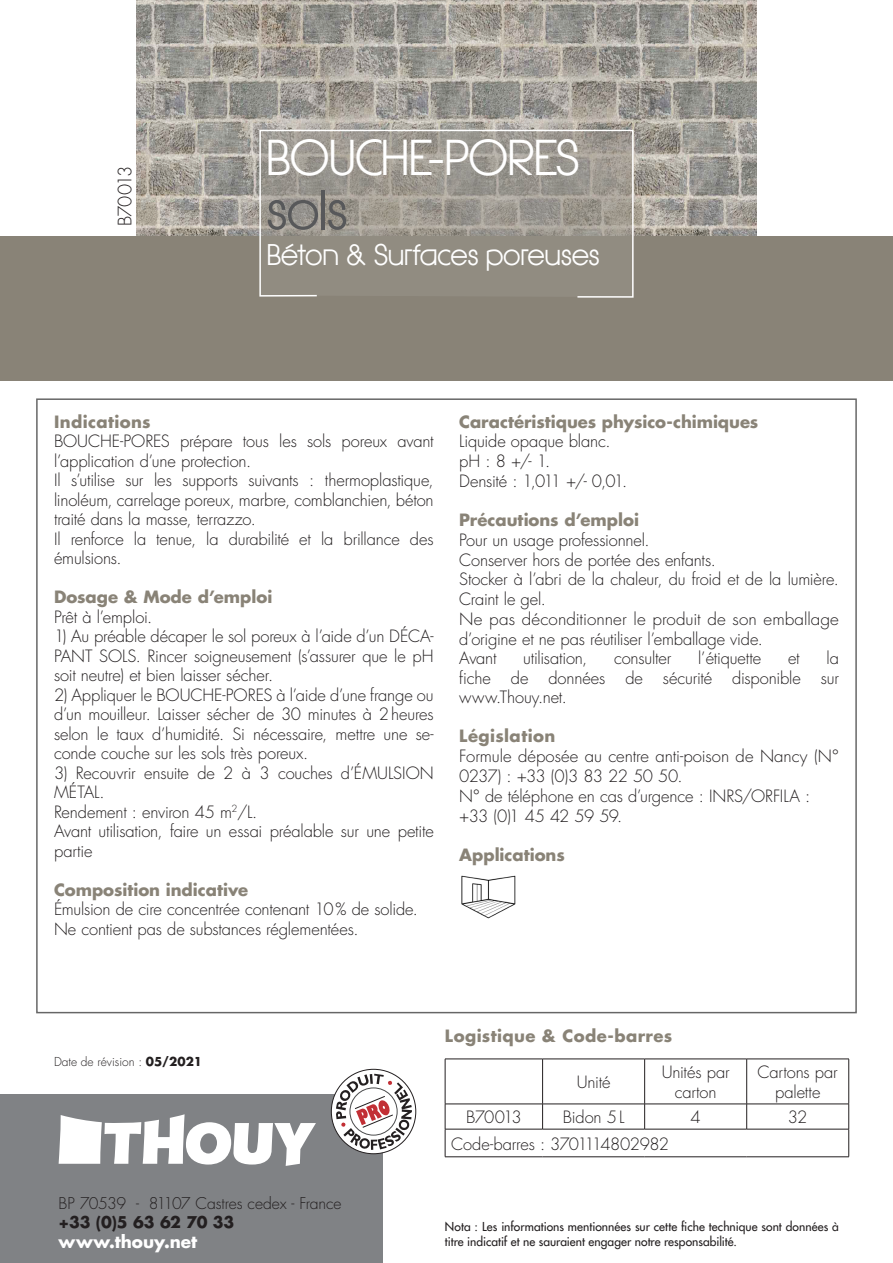
<style>
.page{position:relative;width:893px;height:1263px;background:#fff}
.page>*{position:absolute;margin:0;border:0;box-sizing:border-box;transform-origin:0 0}
.t1{font:700 54px "Hasteristico";color:#57585a}
.t2{font:700 48px "Hasteristico";letter-spacing:.01em;color:#fff}
.t3{font:700 28.5px "Hasteristico";letter-spacing:.005em;color:#fff}
.t4{font:300 18px "Futura LT";letter-spacing:-.05em;color:#231f20}
.t5{font:700 16.8px "Futura LT";color:#fff}
.nouv_texte_courant{font:300 16.5px/19.5px "Futura LT";letter-spacing:-.005em;color:#231f20}
.nouv_texte_courant-2{font:700 16.5px "Futura LT";color:#898377}
.nouv_texte_courant-3{font:300 16.5px/19.8px "Futura LT";letter-spacing:-.005em;color:#231f20;scale:1.04 1}
.nouv_texte_courant-4{font:300 16.5px "Futura LT";letter-spacing:-.025em;color:#231f20}
.nouv_texte_courant-5{font:700 16.5px "Futura LT";letter-spacing:.025em;color:#898377}
.t6{font:300 15.75px "Futura LT";letter-spacing:-.015em;color:#231f20}
.t7{font:700 15.75px "Futura LT";letter-spacing:-.01em;color:#231f20}
.précausion_d_emploi{font:12px/14.4px "Futura LT";letter-spacing:.005em;color:#231f20}
.t8{font:300 12px "Futura LT";color:#231f20}
.s1{font-weight:700}
</style>
<div class="page">
<div style="left:0;top:1095px;width:382px;height:168px;background:#808285"></div>
<svg style="left:331px;top:1069px;width:85px;height:85px"></svg>
<svg style="left:336px;top:1074px;width:76px;height:76px"></svg>
<svg style="left:59px;top:1114px;width:257px;height:52px"></svg>
<hr style="left:445px;top:1059px;width:98px;height:1px;background:#231f20">
<hr style="left:445px;top:1059px;width:1px;height:45px;background:#231f20">
<hr style="left:543px;top:1059px;width:102px;height:1px;background:#231f20">
<hr style="left:542px;top:1059px;width:1px;height:45px;background:#231f20">
<hr style="left:645px;top:1059px;width:102px;height:1px;background:#231f20">
<hr style="left:644px;top:1059px;width:1px;height:45px;background:#231f20">
<hr style="left:747px;top:1059px;width:102px;height:1px;background:#231f20">
<hr style="left:746px;top:1059px;width:1px;height:45px;background:#231f20">
<hr style="left:848px;top:1059px;width:1px;height:45px;background:#231f20">
<hr style="left:445px;top:1104px;width:98px;height:1px;background:#231f20">
<hr style="left:543px;top:1104px;width:102px;height:1px;background:#231f20">
<svg style="left:542px;top:1104px;width:1px;height:25px"></svg>
<hr style="left:645px;top:1104px;width:102px;height:1px;background:#231f20">
<svg style="left:644px;top:1104px;width:1px;height:25px"></svg>
<hr style="left:747px;top:1104px;width:102px;height:1px;background:#231f20">
<svg style="left:746px;top:1104px;width:1px;height:25px"></svg>
<hr style="left:445px;top:1129px;width:98px;height:1px;background:#231f20">
<svg style="left:445px;top:1104px;width:1px;height:52px"></svg>
<hr style="left:543px;top:1129px;width:102px;height:1px;background:#231f20">
<hr style="left:645px;top:1129px;width:102px;height:1px;background:#231f20">
<hr style="left:747px;top:1129px;width:102px;height:1px;background:#231f20">
<svg style="left:848px;top:1104px;width:1px;height:52px"></svg>
<hr style="left:445px;top:1156px;width:98px;height:1px;background:#231f20">
<hr style="left:543px;top:1156px;width:102px;height:1px;background:#231f20">
<hr style="left:645px;top:1156px;width:102px;height:1px;background:#231f20">
<hr style="left:747px;top:1156px;width:102px;height:1px;background:#231f20">
<img style="left:461px;top:875px;width:55px;height:43px">
<img style="left:136px;top:0;width:621px;height:236px">
<div style="left:0;top:236px;width:893px;height:145px;background:#898377"></div>
<svg style="left:259px;top:129px;width:375px;height:169px"></svg>
<p class="t4" style="left:114px;top:226px;width:62px;rotate:-90deg">B70013</p>
<p class="t2" style="left:267px;top:130px;width:314px">BOUCHE-PORES</p>
<p class="t1" style="left:267px;top:178px;width:82px">sols</p>
<p class="t3" style="left:267px;top:238px;width:334px">Béton &amp; Surfaces poreuses</p>
<p class="nouv_texte_courant-5" style="left:54px;top:410px;width:98px">Indications</p>
<p class="nouv_texte_courant" style="left:54px;top:432px;width:381px">BOUCHE-PORES prépare tous les sols poreux avant l’application d’une protection.</p>
<p class="nouv_texte_courant" style="left:54px;top:471px;width:381px;text-align:justify">Il s’utilise sur les supports suivants : thermoplastique, linoléum, carrelage poreux, marbre, comblanchien, béton traité dans la masse, terrazzo.</p>
<p class="nouv_texte_courant" style="left:54px;top:529px;width:381px">Il renforce la tenue, la durabilité et la brillance des émulsions.</p>
<p class="nouv_texte_courant-2" style="left:54px;top:586px;width:220px">Dosage &amp; Mode d’emploi</p>
<p class="nouv_texte_courant" style="left:54px;top:607px;width:100px">Prêt à l’emploi.</p>
<p class="nouv_texte_courant" style="left:54px;top:627px;width:381px;text-align:justify">1) Au préable décaper le sol poreux à l’aide d’un DÉCA-PANT SOLS. Rincer soigneusement (s’assurer que le pH soit neutre) et bien laisser sécher.</p>
<p class="nouv_texte_courant" style="left:54px;top:685px;width:381px;text-align:justify">2) Appliquer le BOUCHE-PORES à l’aide d’une frange ou d’un mouilleur. Laisser sécher de 30 minutes à 2heures selon le taux d’humidité. Si nécessaire, mettre une se&shy;conde couche sur les sols très poreux.</p>
<p class="nouv_texte_courant" style="left:54px;top:763px;width:381px">3) Recouvrir ensuite de 2 à 3 couches d’ÉMULSION<br>MÉTAL.</p>
<p class="nouv_texte_courant" style="left:54px;top:802px;width:205px">Rendement : environ 45 m<sup>2</sup>/L.</p>
<p class="nouv_texte_courant" style="left:54px;top:822px;width:381px">Avant utilisation, faire un essai préalable sur une petite partie</p>
<p class="nouv_texte_courant-2" style="left:54px;top:878px;width:196px">Composition indicative</p>
<p class="nouv_texte_courant" style="left:54px;top:900px;width:365px">Émulsion de cire concentrée contenant 10% de solide.</p>
<p class="nouv_texte_courant" style="left:54px;top:920px;width:306px">Ne contient pas de substances réglementées.</p>
<p class="nouv_texte_courant-2" style="left:459px;top:410px;width:301px">Caractéristiques physico-chimiques</p>
<p class="nouv_texte_courant" style="left:459px;top:432px;width:153px">Liquide opaque blanc.</p>
<p class="nouv_texte_courant" style="left:459px;top:452px;width:93px">pH : 8 +/- 1.</p>
<p class="nouv_texte_courant-4" style="left:459px;top:471px;width:170px">Densité : 1,011 +/- 0,01.</p>
<p class="nouv_texte_courant-2" style="left:459px;top:509px;width:181px">Précautions d’emploi</p>
<p class="nouv_texte_courant" style="left:459px;top:530px;width:192px">Pour un usage professionnel.</p>
<p class="nouv_texte_courant" style="left:459px;top:550px;width:258px">Conserver hors de portée des enfants.</p>
<p class="nouv_texte_courant" style="left:459px;top:570px;width:381px">Stocker à l’abri de la chaleur, du froid et de la lumière.<br>Craint le gel.</p>
<p class="nouv_texte_courant-3" style="left:459px;top:610px;width:367px">Ne pas déconditionner le produit de son emballage d’origine et ne pas réutiliser l’emballage vide.</p>
<p class="nouv_texte_courant" style="left:459px;top:649px;width:39px">Avant</p>
<p class="nouv_texte_courant" style="left:523px;top:649px;width:66px">utilisation,</p>
<p class="nouv_texte_courant" style="left:614px;top:649px;width:59px">consulter</p>
<p class="nouv_texte_courant" style="left:698px;top:649px;width:65px">l’étiquette</p>
<p class="nouv_texte_courant" style="left:788px;top:649px;width:13px">et</p>
<p class="nouv_texte_courant" style="left:459px;top:649px;width:381px;text-align:justify;text-indent:367px">la fiche de données de sécurité disponible sur www.Thouy.net.</p>
<p class="nouv_texte_courant-5" style="left:459px;top:725px;width:98px">Législation</p>
<p class="nouv_texte_courant" style="left:459px;top:747px;width:381px">Formule déposée au centre anti-poison de Nancy (N°<br>0237) : +33 (0)3 83 22 50 50.</p>
<p class="nouv_texte_courant" style="left:459px;top:786px;width:352px">N° de téléphone en cas d’urgence : INRS/ORFILA :</p>
<p class="nouv_texte_courant" style="left:459px;top:806px;width:164px">+33 (0)1 45 42 59 59.</p>
<p class="nouv_texte_courant-2" style="left:459px;top:843px;width:107px">Applications</p>
<p class="t8" style="left:54px;top:1054px;width:150px">Date de révision : <span class="s1">05/2021</span></p>
<p class="t6" style="left:59px;top:1193px;width:285px">BP 70539 - 81107 Castres cedex - France</p>
<p class="t7" style="left:59px;top:1211px;width:177px">+33 (0)5 63 62 70 33</p>
<p class="t5" style="left:59px;top:1230px;width:140px">www.thouy.net</p>
<p class="t7" style="left:59px;top:1211px;width:130px">05 63 62 70 23</p>
<p class="nouv_texte_courant-5" style="left:445px;top:1025px;width:229px">Logistique &amp; Code-barres</p>
<p class="nouv_texte_courant" style="left:577px;top:1073px;width:35px">Unité</p>
<p class="nouv_texte_courant" style="left:662px;top:1063px;width:69px;text-align:center">Unités par carton</p>
<p class="nouv_texte_courant" style="left:758px;top:1063px;width:82px;text-align:center">Cartons par palette</p>
<p class="nouv_texte_courant" style="left:466px;top:1108px;width:57px">B70013</p>
<p class="nouv_texte_courant" style="left:563px;top:1108px;width:63px">Bidon 5L</p>
<p class="nouv_texte_courant" style="left:691px;top:1108px;width:12px">4</p>
<p class="nouv_texte_courant" style="left:788px;top:1108px;width:21px">32</p>
<p class="nouv_texte_courant-4" style="left:451px;top:1133px;width:219px">Code-barres : 3701114802982</p>
<p class="précausion_d_emploi" style="left:445px;top:1219px;width:396px">Nota : Les informations mentionnées sur cette fiche technique sont données à titre indicatif et ne sauraient engager notre responsabilité.</p>
</div>
